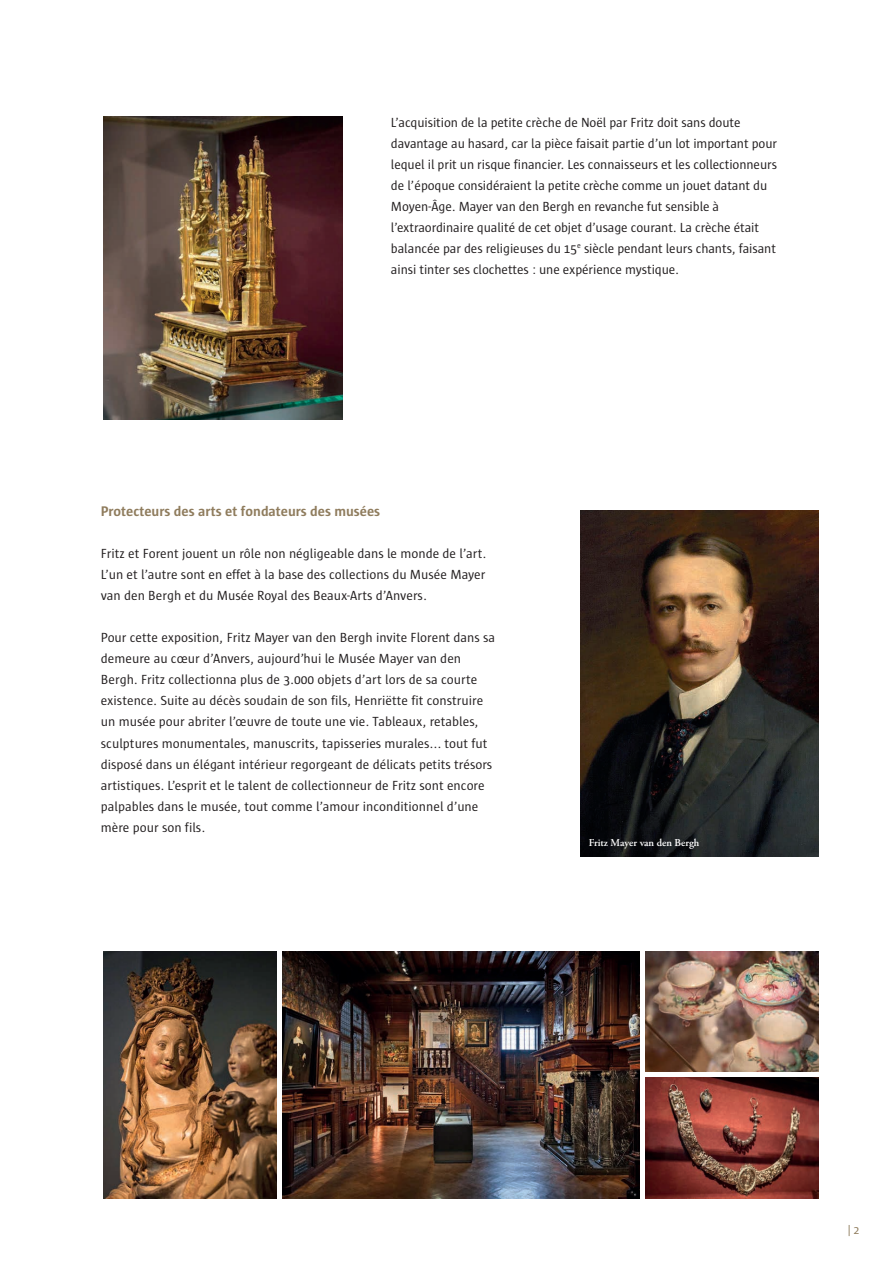
<style>
.page{position:relative;width:893px;height:1263px;background:#fff}
.page>*{position:absolute;margin:0;border:0;box-sizing:border-box;transform-origin:0 0}
.t1{font:700 14.25px "Sun";color:#8f7c5d}
.t2{font:13.5px/21px "Sun";letter-spacing:-.005em;color:#231f20}
.t3{font:12px "Sun";color:#8f7c5d}
.t4{font:600 10.5px "Adobe Garamond Pro";color:#fff}
</style>
<div class="page">
<img style="left:104px;top:117px;width:238px;height:303px">
<img style="left:283px;top:951px;width:357px;height:247px">
<img style="left:104px;top:951px;width:173px;height:247px">
<img style="left:646px;top:951px;width:173px;height:121px">
<img style="left:646px;top:1078px;width:173px;height:120px">
<img style="left:581px;top:511px;width:238px;height:345px">
<p class="t2" style="left:391px;top:112px;width:388px">L’acquisition de la petite crèche de Noël par Fritz doit sans doute davantage au hasard, car la pièce faisait partie d’un lot important pour lequel il prit un risque financier. Les connaisseurs et les collectionneurs de l’époque considéraient la petite crèche comme un jouet datant du Moyen-Âge. Mayer van den Bergh en revanche fut sensible à l’extraordinaire qualité de cet objet d’usage courant. La crèche était balancée par des religieuses du 15<sup>e</sup> siècle pendant leurs chants, faisant ainsi tinter ses clochettes : une expérience mystique.</p>
<p class="t1" style="left:101px;top:504px;width:281px">Protecteurs des arts et fondateurs des musées</p>
<p class="t2" style="left:101px;top:543px;width:387px;text-align:justify">Fritz et Forent jouent un rôle non négligeable dans le monde de l’art.<br>L’un et l’autre sont en effet à la base des collections du Musée Mayer van den Bergh et du Musée Royal des Beaux-Arts d’Anvers.</p>
<p class="t2" style="left:101px;top:627px;width:396px">Pour cette exposition, Fritz Mayer van den Bergh invite Florent dans sa demeure au cœur d’Anvers, aujourd’hui le Musée Mayer van den Bergh. Fritz collectionna plus de 3.000 objets d’art lors de sa courte existence. Suite au décès soudain de son fils, Henriëtte fit construire un musée pour abriter l’œuvre de toute une vie. Tableaux, retables, sculptures monumentales, manuscrits, tapisseries murales... tout fut disposé dans un élégant intérieur regorgeant de délicats petits trésors artistiques. L’esprit et le talent de collectionneur de Fritz sont encore palpables dans le musée, tout comme l’amour inconditionnel d’une mère pour son fils.</p>
<p class="t4" style="left:589px;top:836px;width:112px">Fritz Mayer van den Bergh</p>
<p class="t3" style="left:848px;top:1223px;width:13px">| 2</p>
</div>
